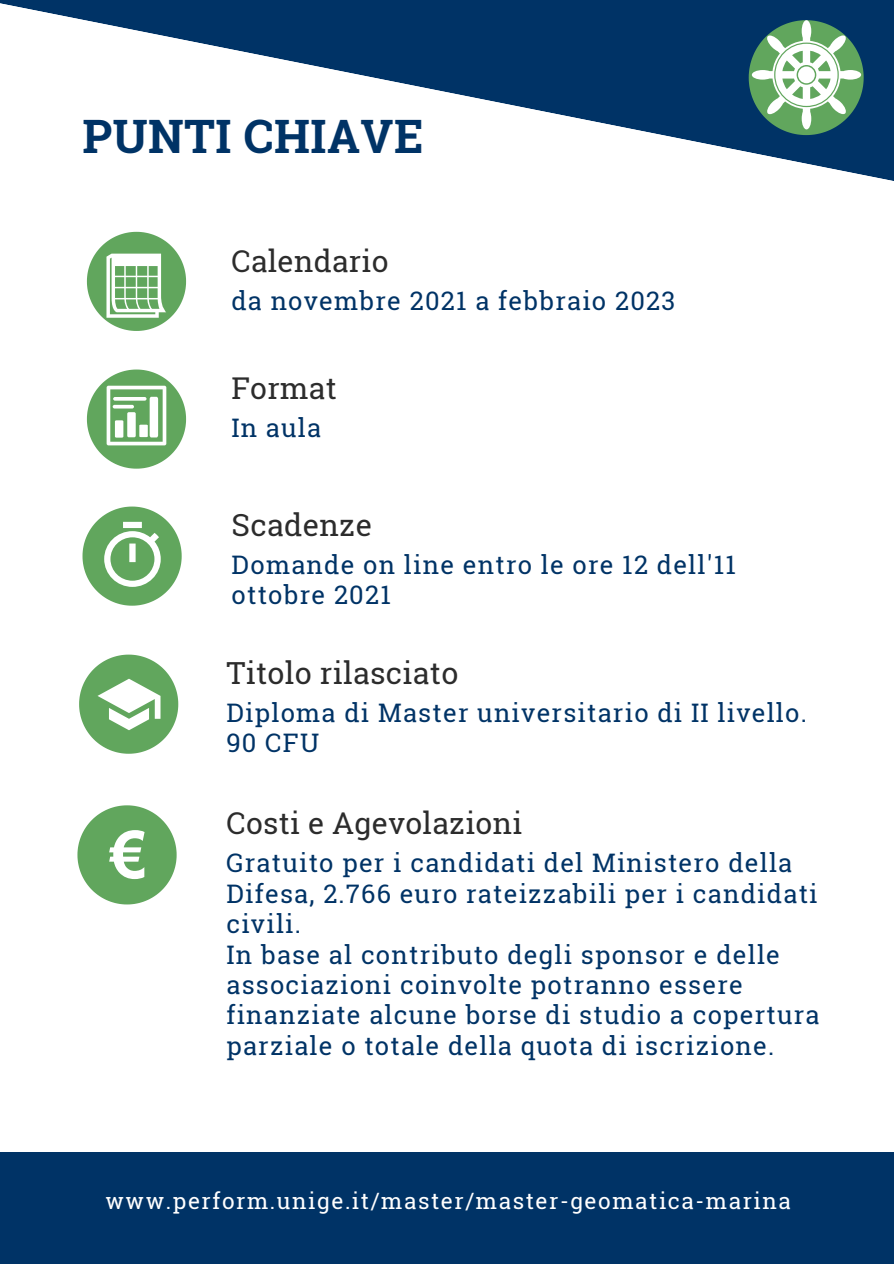
<style>
.page{position:relative;width:894px;height:1264px;background:#fff}
.page>*{position:absolute;margin:0;border:0;box-sizing:border-box;transform-origin:0 0}
.t1{font:700 46.05px "Roboto Slab";letter-spacing:.01em;color:#036}
.t2{font:30.45px "Roboto Slab";letter-spacing:.01em;color:#2c2c2c}
.t3{font:30px "Roboto Slab";letter-spacing:.01em;color:#2c2c2c}
.t4{font:25.5px/30.5px "Roboto Slab";letter-spacing:.045em;color:#036}
.t5{font:22.5px "Roboto Slab";letter-spacing:.07em;color:#fff}
</style>
<div class="page">
<svg style="left:87px;top:369px;width:99px;height:99px"></svg>
<hr style="left:113px;top:397px;width:33px;height:3px;background:#fff;border-radius:2px">
<svg style="left:87px;top:232px;width:99px;height:99px"></svg>
<svg style="left:82px;top:506px;width:100px;height:99px"></svg>
<svg style="left:79px;top:654px;width:99px;height:99px"></svg>
<svg style="left:77px;top:805px;width:99px;height:99px"></svg>
<div style="left:0;top:1152px;width:893px;height:111px;background:#036"></div>
<svg style="left:0;top:0;width:893px;height:181px"></svg>
<svg style="left:748px;top:20px;width:115px;height:115px"></svg>
<h1 class="t1" style="left:82px;top:105px;width:342px">PUNTI CHIAVE</h1>
<p class="t3" style="left:231px;top:240px;width:159px">Calendario</p>
<p class="t4" style="left:231px;top:284px;width:445px">da novembre 2021 a febbraio 2023</p>
<p class="t3" style="left:231px;top:367px;width:107px">Format</p>
<p class="t4" style="left:231px;top:411px;width:91px">In aula</p>
<p class="t2" style="left:231px;top:504px;width:142px">Scadenze</p>
<p class="t4" style="left:231px;top:548px;width:505px">Domande on line entro le ore 12 dell'11 ottobre 2021</p>
<p class="t2" style="left:226px;top:652px;width:233px">Titolo rilasciato</p>
<p class="t4" style="left:226px;top:696px;width:581px">Diploma di Master universitario di II livello.<br>90 CFU</p>
<p class="t3" style="left:226px;top:803px;width:297px">Costi e Agevolazioni</p>
<p class="t4" style="left:226px;top:847px;width:594px">Gratuito per i candidati del Ministero della Difesa, 2.766 euro rateizzabili per i candidati civili.<br>In base al contributo degli sponsor e delle associazioni coinvolte potranno essere finanziate alcune borse di studio a copertura parziale o totale della quota di iscrizione.</p>
<p class="t5" style="left:105px;top:1185px;width:686px">www.perform.unige.it/master/master-geomatica-marina</p>
</div>
